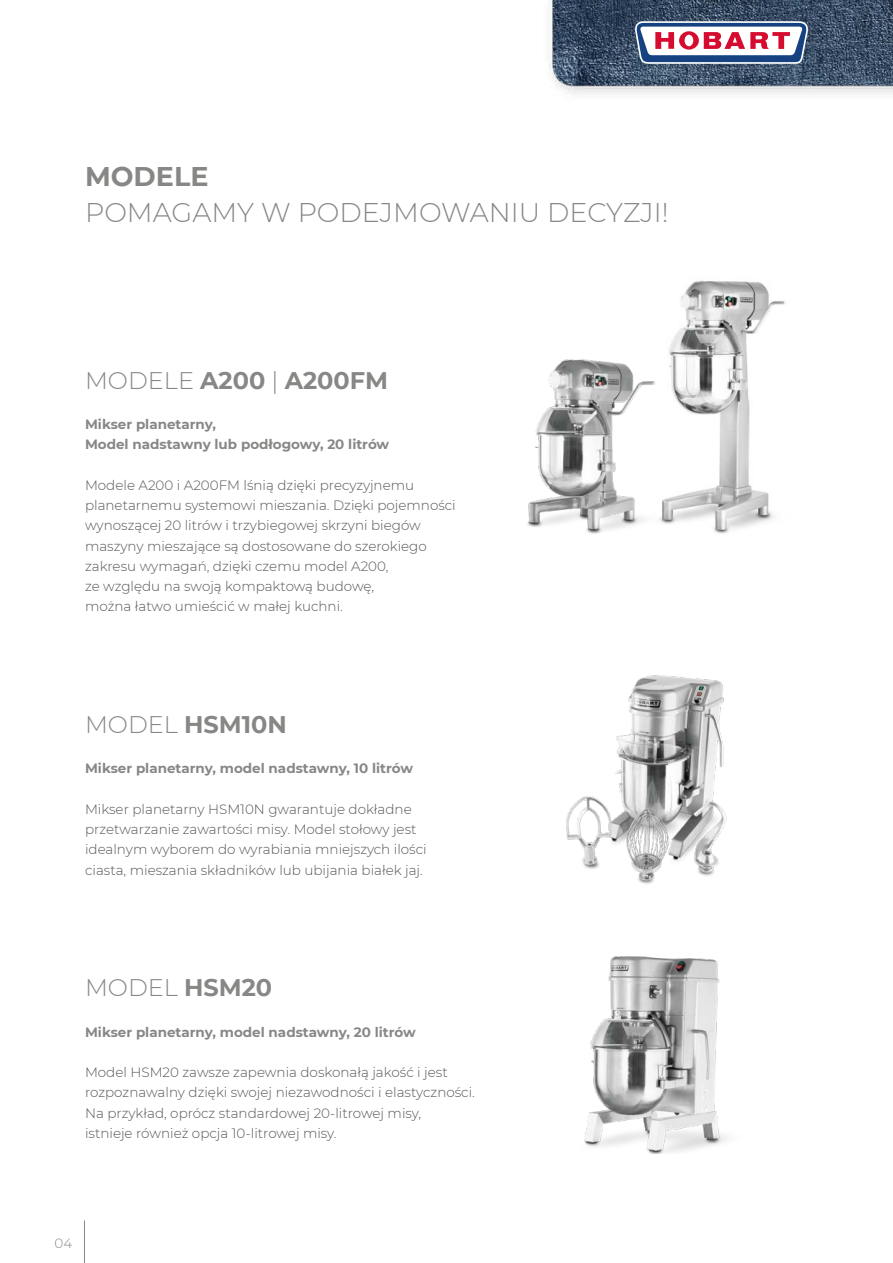
<style>
.page{position:relative;width:893px;height:1263px;background:#fff}
.page>*{position:absolute;margin:0;border:0;box-sizing:border-box;transform-origin:0 0}
.t1{font:300 27px "Montserrat";color:#878786}
.t2{font:700 27px "Montserrat";color:#878786}
.t3{font:700 24px "Montserrat";color:#878786}
.t4{font:300 24px "Montserrat";color:#878786}
.t5{font:300 13.5px/20.2px "Montserrat";color:#565656}
.t6{font:700 13.5px/20.2px "Montserrat";color:#878786}
.t7{font:300 13.5px "Montserrat";color:#878786}
.s1{font-weight:300}
.s2{font-weight:700}
</style>
<div class="page">
<hr style="left:84px;top:1220px;width:1px;height:43px;background:#878786">
<img style="left:669px;top:280px;width:117px;height:254px">
<img style="left:527px;top:354px;width:153px;height:180px">
<img style="left:584px;top:956px;width:144px;height:197px">
<img style="left:566px;top:675px;width:161px;height:209px">
<img style="left:549px;top:0;width:344px;height:94px">
<svg style="left:635px;top:21px;width:173px;height:43px"></svg>
<h1 class="t2" style="left:85px;top:157px;width:125px">MODELE</h1>
<h1 class="t1" style="left:85px;top:194px;width:585px">POMAGAMY W PODEJMOWANIU DECYZJI!</h1>
<h2 class="t3" style="left:85px;top:363px;width:304px"><span class="s1">MODELE</span> A200 <span class="s1">|</span> A200FM</h2>
<p class="t6" style="left:85px;top:413px;width:306px">Mikser planetarny,<br>Model nadstawny lub podłogowy, 20 litrów</p>
<p class="t5" style="left:85px;top:474px;width:372px">Modele A200 i A200FM lśnią dzięki precyzyjnemu planetarnemu systemowi mieszania. Dzięki pojemności wynoszącej 20 litrów i trzybiegowej skrzyni biegów maszyny mieszające są dostosowane do szerokiego zakresu wymagań, dzięki czemu model A200,<br>ze względu na swoją kompaktową budowę,<br>można łatwo umieścić w małej kuchni.</p>
<h2 class="t3" style="left:85px;top:707px;width:203px"><span class="s1">MODEL</span> HSM10N</h2>
<p class="t6" style="left:85px;top:758px;width:329px">Mikser planetarny, model nadstawny, 10 litrów</p>
<p class="t5" style="left:85px;top:798px;width:343px">Mikser planetarny HSM10N gwarantuje dokładne przetwarzanie zawartości misy. Model stołowy jest idealnym wyborem do wyrabiania mniejszych ilości ciasta, mieszania składników lub ubijania białek jaj.</p>
<h2 class="t4" style="left:85px;top:971px;width:189px">MODEL <span class="s2">HSM20</span></h2>
<p class="t6" style="left:85px;top:1021px;width:332px">Mikser planetarny, model nadstawny, 20 litrów</p>
<p class="t5" style="left:85px;top:1062px;width:391px">Model HSM20 zawsze zapewnia doskonałą jakość i jest rozpoznawalny dzięki swojej niezawodności i elastyczności.<br>Na przykład, oprócz standardowej 20-litrowej misy,<br>istnieje również opcja 10-litrowej misy.</p>
<p class="t7" style="left:55px;top:1234px;width:19px">04</p>
</div>
